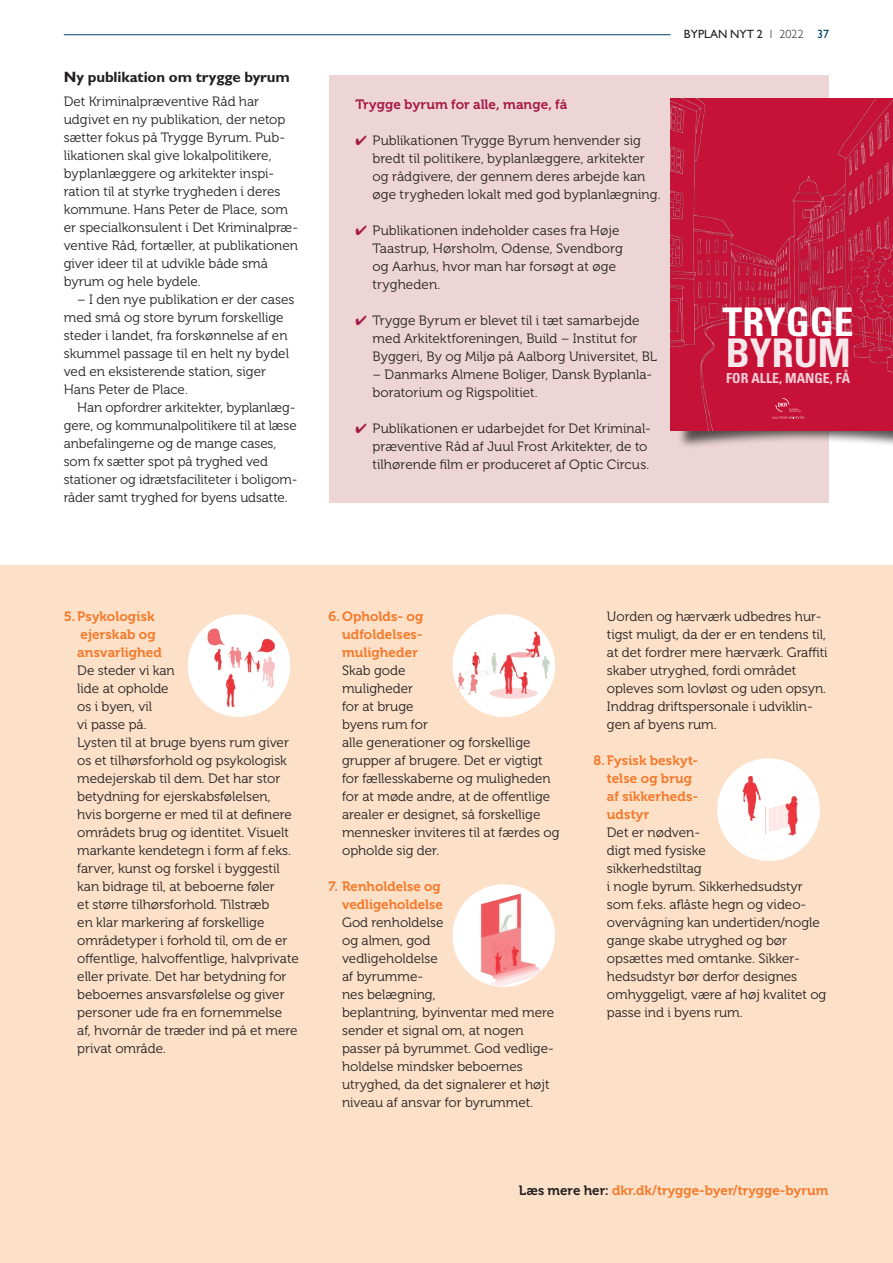
<style>
.page{position:relative;width:893px;height:1263px;background:#fff}
.page>*{position:absolute;margin:0;border:0;box-sizing:border-box;transform-origin:0 0}
.t1{font:700 condensed 39.45px "Univers LT Std";color:#fff}
.t2{font:700 15px "Gill Sans Std";letter-spacing:-.005em;color:#231f20}
.t3{font:700 condensed 13.8px "Univers LT Std";color:#fff}
.t4{font:13.5px/18px "Museo 300";color:#231f20}
.t5{font:13.5px/18px "Museo 700";letter-spacing:.005em;color:#f47828}
.t6{font:13.5px "Museo 700";letter-spacing:.005em;color:#a61848}
.t7{font:12px "Gill Sans Std";color:#231f20}
.s1{color:#a61848}
.s2{font-weight:300}
.s3{color:#00416b}
.s4{color:#231f20}
</style>
<div class="page">
<div style="left:0;top:565px;width:893px;height:698px;background:#fde0c8"></div>
<div style="left:188px;top:614px;width:102px;height:103px;background:#fff;border-radius:50%"></div>
<img style="left:208px;top:628px;width:67px;height:79px">
<div style="left:452px;top:614px;width:103px;height:103px;background:#fff;border-radius:50%"></div>
<img style="left:458px;top:632px;width:92px;height:69px">
<div style="left:452px;top:884px;width:103px;height:103px;background:#fff;border-radius:50%"></div>
<img style="left:470px;top:893px;width:85px;height:94px">
<div style="left:717px;top:758px;width:103px;height:103px;background:#fff;border-radius:50%"></div>
<img style="left:717px;top:776px;width:103px;height:82px">
<div style="left:329px;top:75px;width:499px;height:427px;background:#edd5d5"></div>
<div style="left:676px;top:101px;width:217px;height:348px;background:#231f20;opacity:.75"></div>
<img style="left:671px;top:99px;width:222px;height:332px">
<svg style="left:772px;top:398px;width:32px;height:21px"></svg>
<hr style="left:64px;top:34px;width:607px;height:1px;background:#00416b">
<p class="t2" style="left:64px;top:68px;width:228px">Ny publikation om trygge byrum</p>
<p class="t4" style="left:64px;top:93px;width:236px">Det Kriminalpræventive Råd har udgivet en ny publikation, der netop sætter fokus på Trygge Byrum. Pub&shy;likationen skal give lokalpolitikere, byplanlæggere og arkitekter inspi&shy;ration til at styrke trygheden i deres kommune. Hans Peter de Place, som er specialkonsulent i Det Kriminalpræ&shy;ventive Råd, fortæller, at publikationen giver ideer til at udvikle både små byrum og hele bydele.</p>
<p class="t4" style="left:64px;top:290px;width:232px;text-indent:14px">– I den nye publikation er der cases med små og store byrum forskellige steder i landet, fra forskønnelse af en skummel passage til en helt ny bydel ved en eksisterende station, siger Hans Peter de Place.</p>
<p class="t4" style="left:64px;top:399px;width:235px;text-indent:14px">Han opfordrer arkitekter, byplanlæg&shy;gere, og kommunalpolitikere til at læse anbefalingerne og de mange cases, som fx sætter spot på tryghed ved stationer og idrætsfaciliteter i boligom&shy;råder samt tryghed for byens udsatte.</p>
<p class="t6" style="left:355px;top:97px;width:213px">Trygge byrum for alle, mange, få</p>
<p class="t4" style="left:372px;top:132px;width:290px;text-indent:-17px"><span class="s1">✔</span> Publikationen Trygge Byrum henvender sig bredt til politikere, byplanlæggere, arkitekter og rådgivere, der gennem deres arbejde kan øge trygheden lokalt med god byplanlægning.</p>
<p class="t4" style="left:372px;top:222px;width:252px;text-indent:-17px"><span class="s1">✔</span> Publikationen indeholder cases fra Høje<br>Taastrup, Hørsholm, Odense, Svendborg og Aarhus, hvor man har forsøgt at øge trygheden.</p>
<p class="t4" style="left:372px;top:312px;width:286px;text-indent:-17px"><span class="s1">✔</span> Trygge Byrum er blevet til i tæt samarbejde med Arkitektforeningen, Build – Institut for<br>Byggeri, By og Miljø på Aalborg Universitet, BL</p>
<p class="t4" style="left:372px;top:366px;width:281px">– Danmarks Almene Boliger, Dansk Byplanla&shy;boratorium og Rigspolitiet.</p>
<p class="t4" style="left:372px;top:420px;width:280px;text-indent:-17px"><span class="s1">✔</span> Publikationen er udarbejdet for Det Kriminal&shy;præventive Råd af Juul Frost Arkitekter, de to tilhørende film er produceret af Optic Circus.</p>
<p class="t7" style="left:684px;top:27px;width:147px">BYPLAN NYT 2 <span class="s2">1 2022</span> <span class="s3">37</span></p>
<h1 class="t1" style="left:723px;top:298px;width:133px">TRYGGE</h1>
<p class="t3" style="left:726px;top:369px;width:126px">FOR ALLE, MANGE, FÅ</p>
<h1 class="t1" style="left:726px;top:329px;width:127px">BYRUM</h1>
<p class="t5" style="left:77px;top:608px;width:86px;text-indent:-13px">5.Psykologisk ejerskab og ansvarlighed</p>
<p class="t4" style="left:77px;top:662px;width:223px">De steder vi kan<br>lide at opholde<br>os i byen, vil<br>vi passe på.<br>Lysten til at bruge byens rum giver os et tilhørsforhold og psykologisk medejerskab til dem. Det har stor betydning for ejerskabsfølelsen,<br>hvis borgerne er med til at definere områdets brug og identitet. Visuelt markante kendetegn i form af f.eks. farver, kunst og forskel i byggestil kan bidrage til, at beboerne føler<br>et større tilhørsforhold. Tilstræb<br>en klar markering af forskellige områdetyper i forhold til, om de er offentlige, halvoffentlige, halvprivate eller private. Det har betydning for beboernes ansvarsfølelse og giver personer ude fra en fornemmelse af, hvornår de træder ind på et mere privat område.</p>
<p class="t5" style="left:342px;top:608px;width:83px;text-align:justify;text-indent:-14px">6.Opholds- og udfoldelses&shy;muligheder</p>
<p class="t4" style="left:342px;top:662px;width:219px">Skab gode<br>muligheder<br>for at bruge<br>byens rum for<br>alle generationer og forskellige grupper af brugere. Det er vigtigt for fællesskaberne og muligheden for at møde andre, at de offentlige arealer er designet, så forskellige mennesker inviteres til at færdes og opholde sig der.</p>
<p class="t5" style="left:329px;top:878px;width:116px;text-align:right">7. Renholdelse og vedligeholdelse</p>
<p class="t4" style="left:342px;top:914px;width:214px">God renholdelse<br>og almen, god<br>vedligeholdelse<br>af byrumme-<br>nes belægning,<br>beplantning, byinventar med mere sender et signal om, at nogen passer på byrummet. God vedlige&shy;holdelse mindsker beboernes utryghed, da det signalerer et højt niveau af ansvar for byrummet.</p>
<p class="t4" style="left:607px;top:608px;width:222px">Uorden og hærværk udbedres hur&shy;tigst muligt, da der er en tendens til, at det fordrer mere hærværk. Graffiti skaber utryghed, fordi området opleves som lovløst og uden opsyn.<br>Inddrag driftspersonale i udviklin&shy;gen af byens rum.</p>
<p class="t5" style="left:607px;top:752px;width:93px;text-indent:-13px">8. Fysisk beskyt&shy;telse og brug af sikkerheds&shy;udstyr</p>
<p class="t4" style="left:607px;top:824px;width:221px">Det er nødven-<br>digt med fysiske<br>sikkerhedstiltag<br>i nogle byrum. Sikkerhedsudstyr som f.eks. aflåste hegn og video&shy;overvågning kan undertiden/nogle gange skabe utryghed og bør opsættes med omtanke. Sikker&shy;hedsudstyr bør derfor designes omhyggeligt, være af høj kvalitet og passe ind i byens rum.</p>
<p class="t5" style="left:519px;top:1181px;width:311px"><span class="s4">Læs mere her:</span> dkr.dk/trygge-byer/trygge-byrum</p>
</div>
